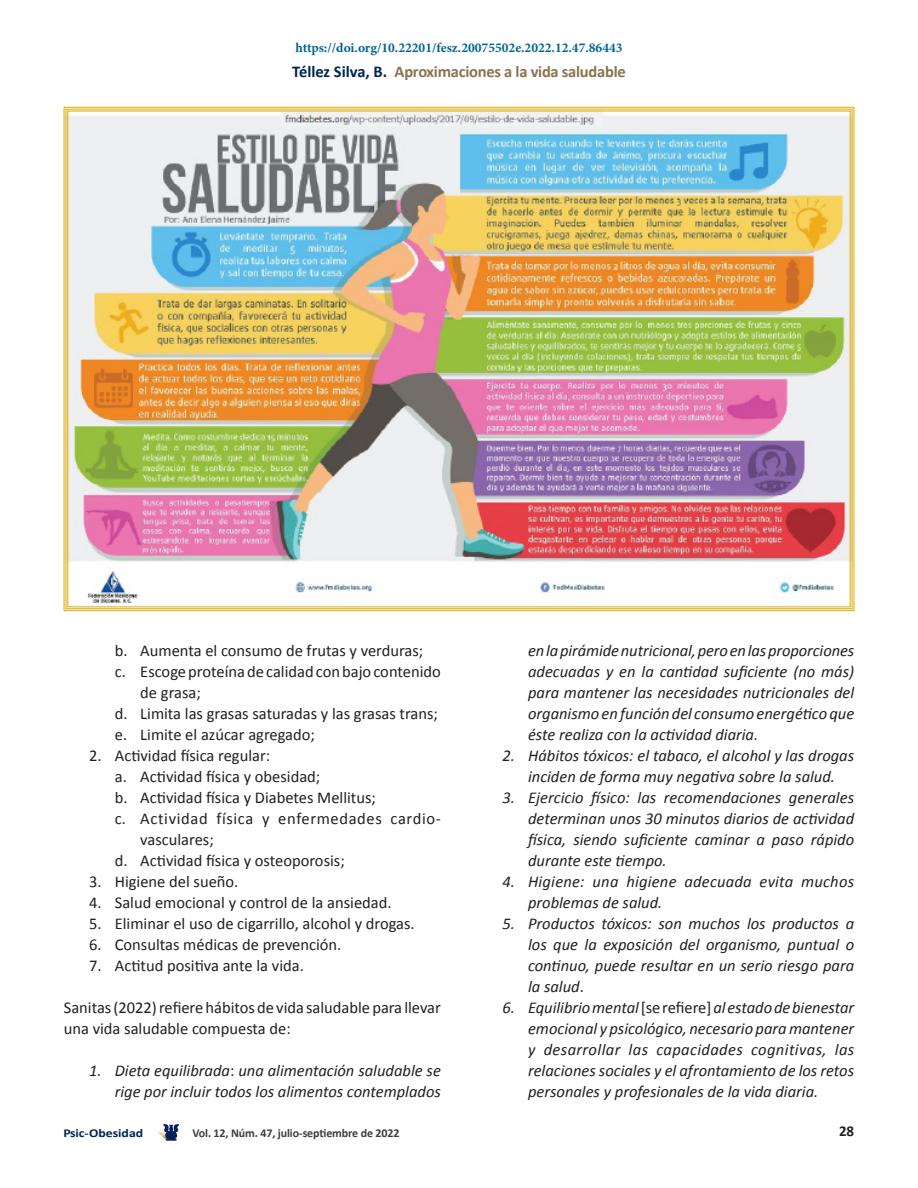
<style>
.page{position:relative;width:918px;height:1188px;background:#fff}
.page>*{position:absolute;margin:0;border:0;box-sizing:border-box;transform-origin:0 0}
.t1{font:italic 16.5px/21px "Calibri";color:#231f20;text-align:justify}
.t2{font:16.5px/21px "Calibri";color:#231f20}
.t3{font:16.5px/21px "Calibri";letter-spacing:.04em;color:#231f20}
.t4{font:700 16.5px "Calibri";letter-spacing:-.015em;color:#897450}
.t5{font:700 15px "Calibri";color:#231f20}
.t6{font:700 13.5px "Minion Pro";color:#006592}
.t7{font:700 12px "Calibri";letter-spacing:-.01em;color:#3e3e3f}
.t8{font:700 12px "Calibri";color:#002553;scale:1.15 1}
.s1{color:#002553}
.s2{font-style:normal}
</style>
<div class="page">
<svg style="left:156px;top:1124px;width:24px;height:17px"></svg>
<img style="left:63px;top:107px;width:792px;height:504px">
<p class="t6" style="left:295px;top:39px;width:329px">https://doi.org/10.22201/fesz.20075502e.2022.12.47.86443</p>
<p class="t4" style="left:292px;top:60px;width:335px"><span class="s1">Téllez Silva, B.</span> Aproximaciones a la vida saludable</p>
<p class="t2" style="left:115px;top:640px;width:310px">b. Aumenta el consumo de frutas y verduras;</p>
<p class="t2" style="left:140px;top:661px;width:302px;text-indent:-26px">c. Escoge proteína de calidad con bajo contenido de grasa;</p>
<p class="t2" style="left:115px;top:703px;width:325px">d. Limita las grasas saturadas y las grasas trans;</p>
<p class="t2" style="left:115px;top:724px;width:202px">e. Limite el azúcar agregado;</p>
<p class="t2" style="left:89px;top:745px;width:182px">2. Actividad física regular:</p>
<p class="t2" style="left:115px;top:766px;width:207px">a. Actividad física y obesidad;</p>
<p class="t2" style="left:115px;top:787px;width:263px">b. Actividad física y Diabetes Mellitus;</p>
<p class="t3" style="left:140px;top:808px;width:302px;text-indent:-26px">c. Actividad física y enfermedades cardio&shy;vasculares;</p>
<p class="t2" style="left:115px;top:850px;width:231px">d. Actividad física y osteoporosis;</p>
<p class="t2" style="left:89px;top:871px;width:151px">3. Higiene del sueño.</p>
<p class="t2" style="left:89px;top:892px;width:304px">4. Salud emocional y control de la ansiedad.</p>
<p class="t2" style="left:89px;top:913px;width:327px">5. Eliminar el uso de cigarrillo, alcohol y drogas.</p>
<p class="t2" style="left:89px;top:934px;width:254px">6. Consultas médicas de prevención.</p>
<p class="t2" style="left:89px;top:955px;width:216px">7. Actitud positiva ante la vida.</p>
<p class="t2" style="left:64px;top:997px;width:379px">Sanitas (2022) refiere hábitos de vida saludable para llevar una vida saludable compuesta de:</p>
<p class="t1" style="left:89px;top:1060px;width:353px;text-align:right">1. Dieta equilibrada<span class="s2">:</span> una alimentación saludable se rige por incluir todos los alimentos contemplados</p>
<p class="t8" style="left:64px;top:1125px;width:71px">Psic-Obesidad</p>
<p class="t7" style="left:192px;top:1125px;width:208px">Vol. 12, Núm. 47, julio-septiembre de 2022</p>
<p class="t1" style="left:528px;top:640px;width:328px">en la pirámide nutricional, pero en las proporciones adecuadas y en la cantidad suficiente (no más) para mantener las necesidades nutricionales del organismo en función del consumo energético que éste realiza con la actividad diaria.</p>
<p class="t1" style="left:503px;top:745px;width:353px;text-align:center">2. Hábitos tóxicos: el tabaco, el alcohol y las drogas inciden de forma muy negativa sobre la salud.</p>
<p class="t1" style="left:528px;top:787px;width:328px;text-indent:-26px">3. Ejercicio físico: las recomendaciones generales determinan unos 30 minutos diarios de actividad física, siendo suficiente caminar a paso rápido durante este tiempo.</p>
<p class="t1" style="left:528px;top:871px;width:328px;text-indent:-26px">4. Higiene: una higiene adecuada evita muchos problemas de salud.</p>
<p class="t1" style="left:528px;top:913px;width:328px;text-indent:-26px">5. Productos tóxicos: son muchos los productos a los que la exposición del organismo, puntual o continuo, puede resultar en un serio riesgo para la salud<span class="s2">.</span></p>
<p class="t1" style="left:528px;top:997px;width:328px;text-indent:-26px">6. Equilibrio mental <span class="s2">[se refiere]</span> al estado de bienestar emocional y psicológico, necesario para mantener y desarrollar las capacidades cognitivas, las relaciones sociales y el afrontamiento de los retos personales y profesionales de la vida diaria.</p>
<p class="t5" style="left:839px;top:1120px;width:17px">28</p>
</div>
